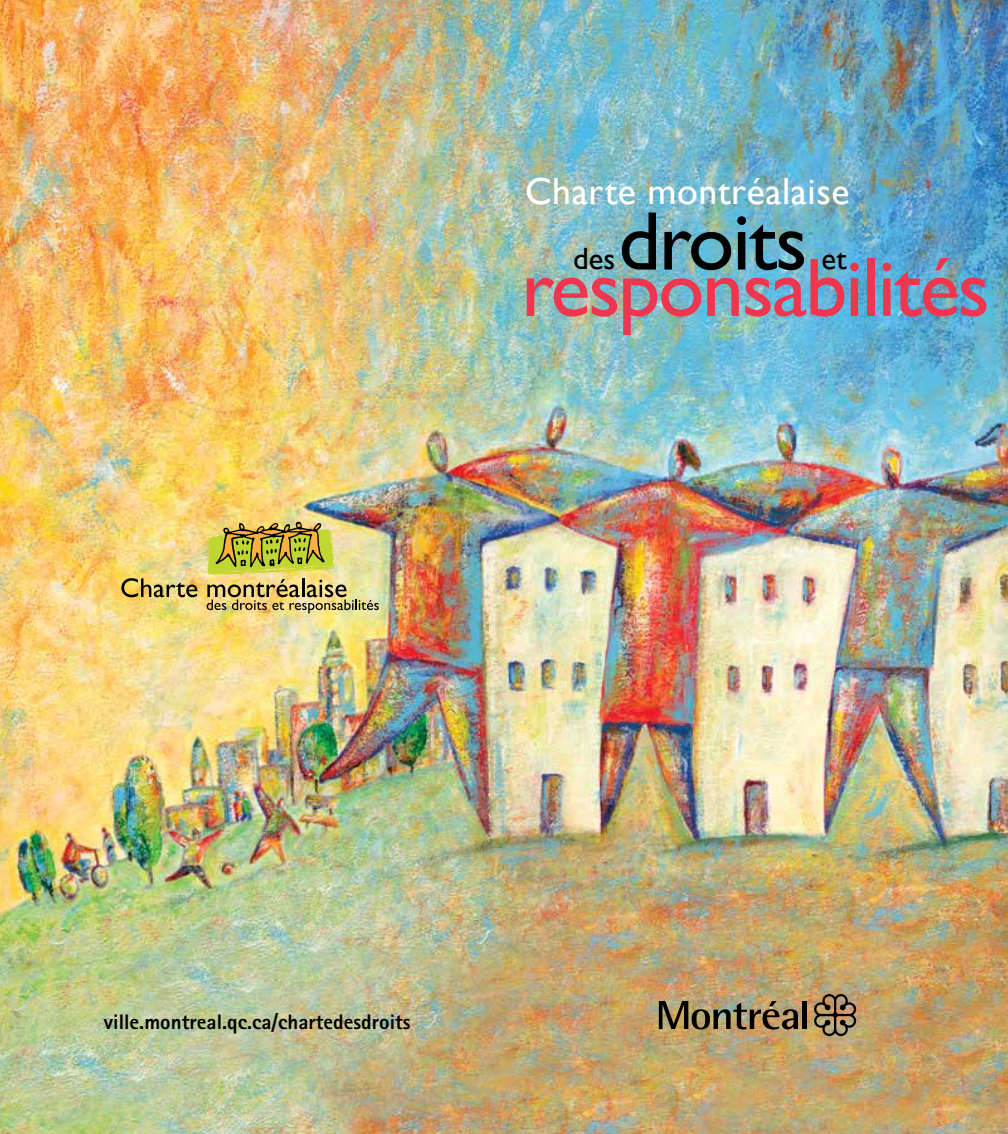
<style>
.page{position:relative;width:1008px;height:1134px;background:#fff}
.page>*{position:absolute;margin:0;border:0;box-sizing:border-box;transform-origin:0 0}
.t1{font:83.65px "Gill Sans";letter-spacing:-.025em;color:#ee364e}
.t2{font:83.48px "Gill Sans";letter-spacing:-.02em;color:#000}
.t3{font:37.8px "Gill Sans";letter-spacing:.015em;color:#fff}
.t4{font:30.62px "Gill Sans";color:#000}
.t5{font:800 21px "Rotis Sans Serif";color:#000}
</style>
<div class="page">
<img style="left:0;top:0;width:1008px;height:1134px">
<img style="left:659px;top:1001px;width:139px;height:28px">
<hr style="left:803px;top:1001px;width:4px;height:28px;background:#000">
<svg style="left:814px;top:994px;width:42px;height:42px;background:#806b4b"></svg>
<svg style="left:121px;top:578px;width:76px;height:19px"></svg>
<img style="left:207px;top:522px;width:172px;height:91px">
<h3 class="t3" style="left:525px;top:169px;width:326px">Charte montréalaise</h3>
<h2 class="t2" style="left:618px;top:192px;width:191px">droits</h2>
<h3 class="t4" style="left:573px;top:241px;width:44px">des</h3>
<h3 class="t4" style="left:822px;top:241px;width:26px">et</h3>
<h1 class="t1" style="left:521px;top:238px;width:470px">responsabilités</h1>
<p class="t5" style="left:104px;top:1008px;width:308px">ville.montreal.qc.ca/chartedesdroits</p>
</div>
